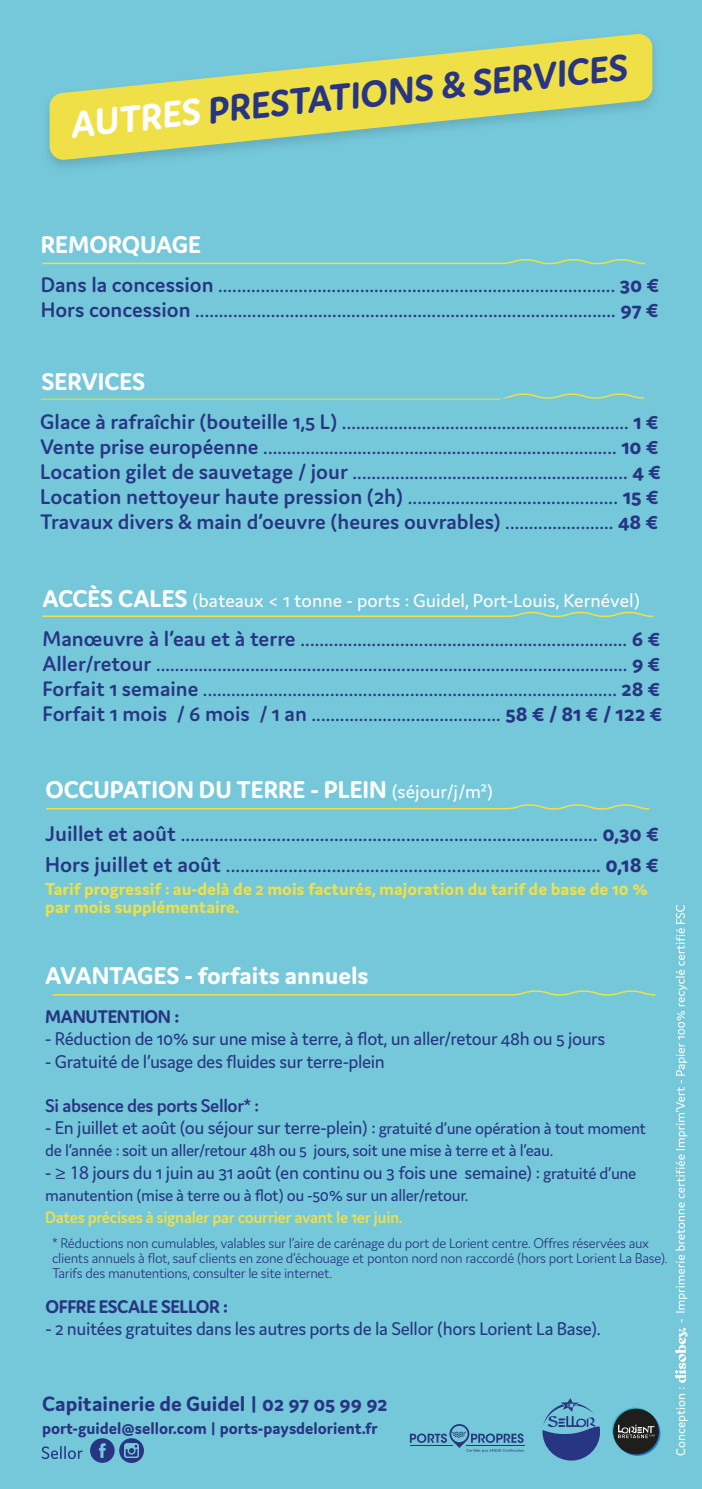
<style>
.page{position:relative;width:702px;height:1489px;background:#fff}
.page>*{position:absolute;margin:0;border:0;box-sizing:border-box;transform-origin:0 0}
.t1{font:700 39.75px "Domus";color:#283583}
.t2{font:700 25.75px "Domus";color:#fff}
.t3{font:23px "Domus";color:#283583}
.t4{font:22.75px "Domus";color:#283583}
.t5{font:22.5px/25px "Domus";color:#283583;text-align:justify}
.t6{font:600 22.5px "Domus";color:#283583}
.t7{font:700 22px "Domus";color:#283583}
.t8{font:20px "Domus";color:#fff}
.t9{font:19.5px "Domus";letter-spacing:-.02em;color:#283583}
.t10{font:700 19.5px "Domus";letter-spacing:-.02em;color:#283583}
.t11{font:600 19.5px "Domus";letter-spacing:-.02em;color:#283583}
.t12{font:700 18.5px/18.5px "Domus";color:#f0e047}
.t13{font:17.5px "Domus";letter-spacing:-.02em;color:#283583}
.t14{font:600 17.5px "Domus";letter-spacing:-.02em;color:#f0e047}
.t15{font:700 17.5px "Domus";color:#283583}
.t16{font:300 15px/15px "Domus";letter-spacing:-.02em;color:#283583}
.t17{font:13.5px "Domus";color:#fff}
.s1{color:#fff}
.s2{font-weight:600}
.s3{font-weight:700}
.s4{font-weight:400}
.s5{font-weight:700;font-size:25.75px}
.s6{font-weight:600;font-size:22.75px}
.s7{font-weight:400;font-size:20px}
.s8{font-size:17.5px}
.s9{font-family:"Myriad Pro"}
</style>
<div class="page">
<div style="left:0;top:0;width:702px;height:1488px;background:#75c8da"></div>
<img style="left:47px;top:44px;width:608px;height:123px">
<svg style="left:50px;top:33px;width:602px;height:128px;fill:#f0e047"></svg>
<svg style="left:675px;top:905px;width:12px;height:407px"></svg>
<svg style="left:675px;top:1327px;width:12px;height:55px"></svg>
<svg style="left:53px;top:990px;width:602px;height:5px"></svg>
<svg style="left:410px;top:1424px;width:114px;height:28px"></svg>
<svg style="left:542px;top:1398px;width:58px;height:62px"></svg>
<svg style="left:612px;top:1407px;width:45px;height:45px"></svg>
<svg style="left:614px;top:1409px;width:46px;height:46px"></svg>
<div style="left:613px;top:1408px;width:46px;height:46px;background:#1e1e1c;border-radius:50%"></div>
<svg style="left:618px;top:1424px;width:36px;height:13px"></svg>
<svg style="left:90px;top:1438px;width:54px;height:24px"></svg>
<svg style="left:42px;top:1446px;width:41px;height:12px"></svg>
<svg style="left:46px;top:804px;width:603px;height:5px"></svg>
<svg style="left:41px;top:393px;width:602px;height:6px"></svg>
<svg style="left:42px;top:259px;width:603px;height:5px"></svg>
<svg style="left:42px;top:611px;width:611px;height:6px"></svg>
<h1 class="t1" style="left:68px;top:103px;width:561px;rotate:-6deg"><span class="s1">AUTRES</span> PRESTATIONS &amp; SERVICES</h1>
<p class="t2" style="left:41px;top:230px;width:162px">REMORQUAGE</p>
<p class="t5" style="left:41px;top:272px;width:619px"><span class="s2">Dans la concession</span> .................................................................................... <span class="s3">30 €<br></span><span class="s2">Hors concession</span> ......................................................................................... <span class="s3">97 €</span></p>
<p class="t2" style="left:42px;top:367px;width:105px">SERVICES</p>
<p class="t5" style="left:40px;top:409px;width:622px"><span class="s2">Glace à rafraîchir (bouteille 1,5 L)</span> ............................................................. <span class="s3">1 € </span><span class="s2">Vente prise européenne</span> ........................................................................... <span class="s3">10 € </span><span class="s2">Location gilet de sauvetage / jour</span> .......................................................... <span class="s3">4 €</span></p>
<p class="t4" style="left:40px;top:484px;width:619px"><span class="s2">Location nettoyeur haute pression (2h)</span> ............................................ <span class="s3">15 €</span></p>
<p class="t6" style="left:40px;top:509px;width:619px">Travaux divers &amp; main d’oeuvre (heures ouvrables) <span class="s4">.......................</span> <span class="s3">48 €</span></p>
<p class="t8" style="left:42px;top:590px;width:599px"><span class="s5">ACCÈS CALES</span> (bateaux &lt; 1 tonne - ports : Guidel, Port-Louis, Kernével)</p>
<p class="t5" style="left:42px;top:625px;width:621px"><span class="s6">Manœuvre</span> <span class="s2">à l’eau et à terre</span> ..................................................................... <span class="s3">6 € </span><span class="s2">Aller/retour</span> .................................................................................................... <span class="s3">9 € </span><span class="s2">Forfait 1 semaine</span> ........................................................................................ <span class="s3">28 € </span><span class="s2">Forfait 1 mois / 6 mois / 1 an</span> ........................................ <span class="s3">58 € / 81 € / 122 €</span></p>
<p class="t2" style="left:45px;top:775px;width:449px">OCCUPATION DU TERRE - PLEIN <span class="s7">(séjour/j/m²)</span></p>
<p class="t4" style="left:45px;top:821px;width:615px"><span class="s2">Juillet et août</span> ....................................................................................... <span class="s3">0,30 €</span></p>
<p class="t3" style="left:45px;top:852px;width:615px"><span class="s2">Hors juillet et août</span> .............................................................................. <span class="s3">0,18 €</span></p>
<p class="t12" style="left:45px;top:879px;width:604px">Tarif progressif : au-delà de 2 mois facturés, majoration du tarif de base de 10 % par mois supplémentaire.</p>
<p class="t2" style="left:45px;top:961px;width:325px">AVANTAGES - forfaits annuels</p>
<p class="t10" style="left:45px;top:1006px;width:136px">MANUTENTION :</p>
<p class="t9" style="left:45px;top:1028px;width:561px">- Réduction de 10% sur une mise à terre, à flot, un aller/retour 48h ou 5 jours</p>
<p class="t9" style="left:45px;top:1050px;width:341px">- Gratuité de l’usage des fluides sur terre-plein</p>
<p class="t11" style="left:45px;top:1094px;width:215px">Si absence des ports Sellor* :</p>
<p class="t9" style="left:45px;top:1117px;width:602px">- En juillet et août (ou séjour sur terre-plein) : <span class="s8">gratuité d’une opération à tout moment</span></p>
<p class="t13" style="left:45px;top:1141px;width:509px">de l’année : soit un aller/retour 48h ou 5 jours, soit une mise à terre et à l’eau.</p>
<p class="t9" style="left:45px;top:1161px;width:592px">- <span class="s9">≥ 18</span> jours du 1 juin au 31 août (en continu ou 3 fois une semaine) : <span class="s8">gratuité d’une</span></p>
<p class="t13" style="left:45px;top:1185px;width:424px">manutention (mise à terre ou à flot) ou -50% sur un aller/retour.</p>
<p class="t14" style="left:45px;top:1207px;width:359px">Dates précises à signaler par courrier avant le 1er juin.</p>
<p class="t16" style="left:52px;top:1234px;width:617px">* Réductions non cumulables, valables sur l’aire de carénage du port de Lorient centre. Offres réservées aux clients annuels à flot, sauf clients en zone d’échouage et ponton nord non raccordé (hors port Lorient La Base).<br>Tarifs des manutentions, consulter le site internet.</p>
<p class="t10" style="left:45px;top:1295px;width:184px">OFFRE ESCALE SELLOR :</p>
<p class="t9" style="left:45px;top:1318px;width:556px">- 2 nuitées gratuites dans les autres ports de la Sellor (hors Lorient La Base).</p>
<p class="t17" style="left:673px;top:1323px;width:6px;rotate:-90deg">-</p>
<p class="t7" style="left:42px;top:1391px;width:347px">Capitainerie de Guidel | 02 97 05 99 92</p>
<p class="t15" style="left:42px;top:1418px;width:337px">port-guidel@sellor.com | ports-paysdelorient.fr</p>
<p class="t17" style="left:673px;top:1455px;width:71px;rotate:-90deg">Conception :</p>
</div>
